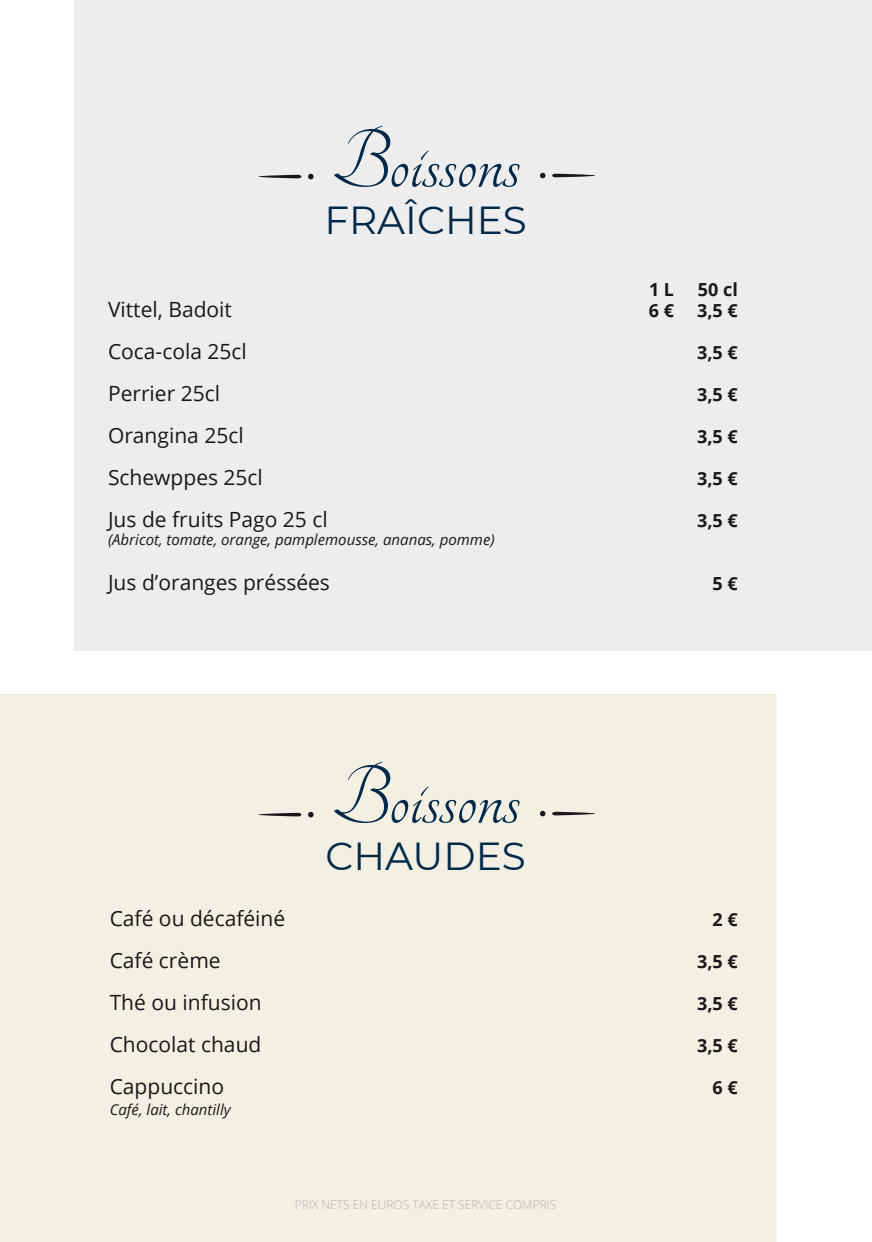
<style>
.page{position:relative;width:872px;height:1242px;background:#fff}
.page>*{position:absolute;margin:0;border:0;box-sizing:border-box;transform-origin:0 0}
.Titre{font:90px "Tangerine";color:#002949}
.TITRE_2{font:39px "Montserrat";color:#002949}
.Texte{font:21px "Open Sans";color:#1a171c}
.Prix{font:700 18px "Open Sans";color:#1a171c}
.Sous_Titre{font:italic 15px "Open Sans";color:#1a171c}
.Texte-2{font:italic 15px "Open Sans";color:#1a171c}
.Sous_Titre-2{font:300 12px "Open Sans";color:#b1b3b4}
</style>
<div class="page">
<div style="left:0;top:694px;width:776px;height:548px;background:#f3f0e3"></div>
<div style="left:74px;top:0;width:798px;height:651px;background:#ededee"></div>
<svg style="left:540px;top:173px;width:5px;height:5px"></svg>
<svg style="left:540px;top:811px;width:5px;height:5px"></svg>
<svg style="left:552px;top:174px;width:43px;height:3px"></svg>
<svg style="left:552px;top:812px;width:43px;height:3px"></svg>
<svg style="left:308px;top:174px;width:6px;height:5px"></svg>
<svg style="left:308px;top:812px;width:6px;height:5px"></svg>
<svg style="left:258px;top:175px;width:43px;height:3px"></svg>
<svg style="left:258px;top:813px;width:43px;height:3px"></svg>
<p class="Titre" style="left:331px;top:118px;width:190px">Boissons</p>
<p class="TITRE_2" style="left:324px;top:193px;width:204px">FRAÎCHES</p>
<p class="Texte" style="left:108px;top:295px;width:125px">Vittel, Badoit</p>
<p class="Texte" style="left:108px;top:337px;width:140px">Coca-cola 25cl</p>
<p class="Texte" style="left:108px;top:379px;width:114px">Perrier 25cl</p>
<p class="Texte" style="left:108px;top:421px;width:137px">Orangina 25cl</p>
<p class="Texte" style="left:108px;top:463px;width:156px">Schewppes 25cl</p>
<p class="Texte" style="left:108px;top:505px;width:221px">Jus de fruits Pago 25 cl</p>
<p class="Sous_Titre" style="left:108px;top:529px;width:388px">(Abricot, tomate, orange, pamplemousse, ananas, pomme)</p>
<p class="Texte" style="left:108px;top:568px;width:223px">Jus d’oranges préssées</p>
<p class="Texte" style="left:110px;top:904px;width:177px">Café ou décaféiné</p>
<p class="Texte" style="left:110px;top:946px;width:112px">Café crème</p>
<p class="Texte" style="left:110px;top:988px;width:153px">Thé ou infusion</p>
<p class="Texte" style="left:110px;top:1030px;width:153px">Chocolat chaud</p>
<p class="Texte" style="left:110px;top:1072px;width:116px">Cappuccino</p>
<p class="Texte-2" style="left:110px;top:1099px;width:123px">Café, lait, chantilly</p>
<p class="Titre" style="left:331px;top:754px;width:190px">Boissons</p>
<p class="TITRE_2" style="left:325px;top:829px;width:202px">CHAUDES</p>
<p class="Sous_Titre-2" style="left:295px;top:1196px;width:263px">PRIX NETS EN EUROS TAXE ET SERVICE COMPRIS</p>
<p class="Prix" style="left:649px;top:276px;width:27px">1 L</p>
<p class="Prix" style="left:649px;top:297px;width:27px">6 €</p>
<p class="Prix" style="left:698px;top:276px;width:41px">50 cl</p>
<p class="Prix" style="left:697px;top:297px;width:42px">3,5 €</p>
<p class="Prix" style="left:697px;top:339px;width:42px">3,5 €</p>
<p class="Prix" style="left:697px;top:381px;width:42px">3,5 €</p>
<p class="Prix" style="left:697px;top:423px;width:42px">3,5 €</p>
<p class="Prix" style="left:697px;top:465px;width:42px">3,5 €</p>
<p class="Prix" style="left:697px;top:507px;width:42px">3,5 €</p>
<p class="Prix" style="left:712px;top:570px;width:27px">5 €</p>
<p class="Prix" style="left:712px;top:906px;width:27px">2 €</p>
<p class="Prix" style="left:697px;top:948px;width:42px">3,5 €</p>
<p class="Prix" style="left:697px;top:990px;width:42px">3,5 €</p>
<p class="Prix" style="left:697px;top:1032px;width:42px">3,5 €</p>
<p class="Prix" style="left:712px;top:1074px;width:27px">6 €</p>
</div>
